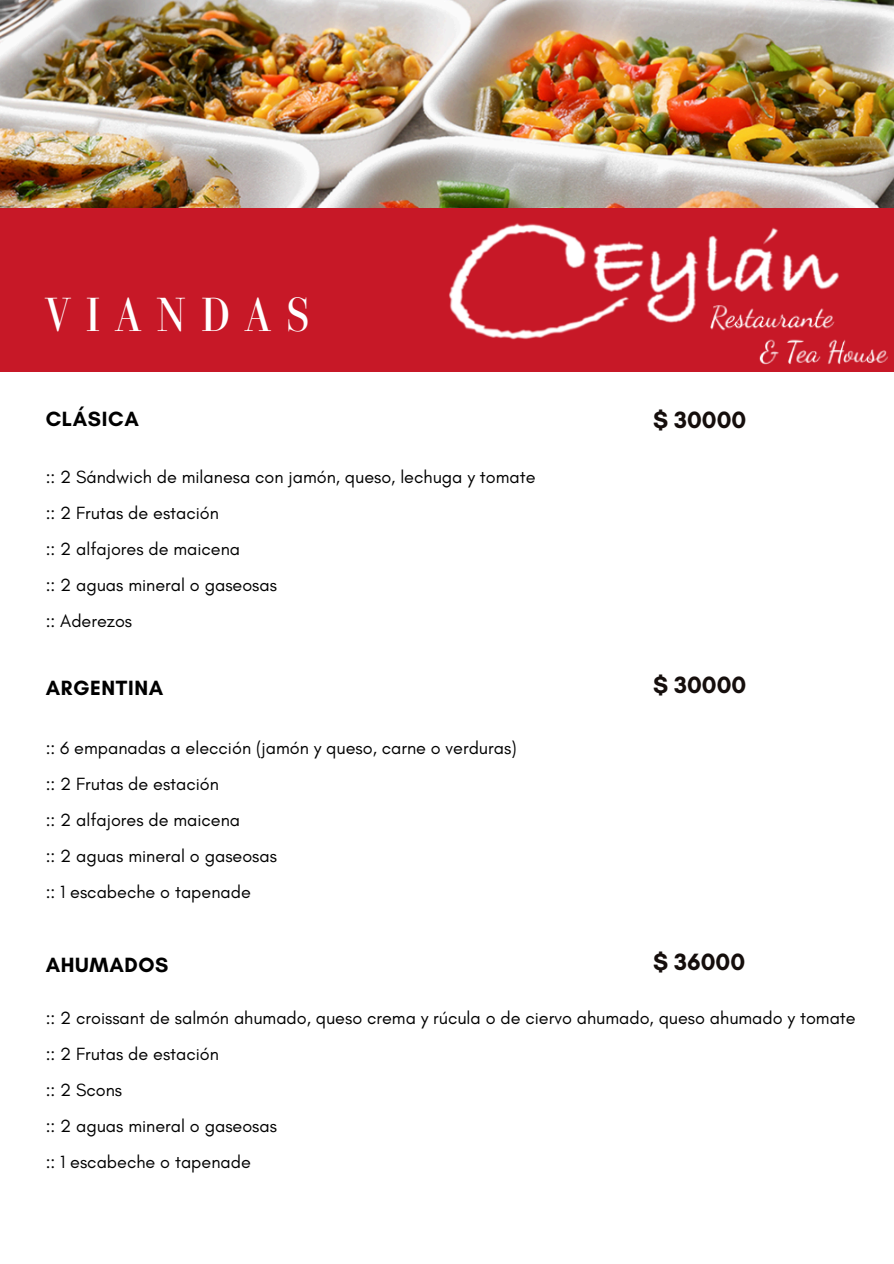
<style>
.page{position:relative;width:894px;height:1264px;background:#fff}
.page>*{position:absolute;margin:0;border:0;box-sizing:border-box;transform-origin:0 0}
.t1{font:46.05px "Parmigiano Headline HL";letter-spacing:.325em;color:#fff}
.t2{font:700 24px "Glacial Indifference";color:#150e0c}
.t3{font:700 21px "Glacial Indifference";letter-spacing:.03em;color:#000}
.t4{font:18px "Glacial Indifference";color:#000}
</style>
<div class="page">
<div style="left:0;top:208px;width:893px;height:164px;background:#c71827"></div>
<img style="left:449px;top:223px;width:439px;height:142px">
<img style="left:0;top:0;width:893px;height:208px">
<h2 class="t1" style="left:45px;top:285px;width:266px">VIANDAS</h2>
<p class="t3" style="left:46px;top:406px;width:95px">CLÁSICA</p>
<h3 class="t2" style="left:653px;top:405px;width:95px">$ 30000</h3>
<p class="t4" style="left:46px;top:465px;width:491px">:: 2 Sándwich de milanesa con jamón, queso, lechuga y tomate</p>
<p class="t4" style="left:46px;top:501px;width:175px">:: 2 Frutas de estación</p>
<p class="t4" style="left:46px;top:537px;width:196px">:: 2 alfajores de maicena</p>
<p class="t4" style="left:46px;top:573px;width:233px">:: 2 aguas mineral o gaseosas</p>
<p class="t4" style="left:46px;top:609px;width:88px">:: Aderezos</p>
<p class="t3" style="left:46px;top:675px;width:119px">ARGENTINA</p>
<h2 class="t2" style="left:653px;top:670px;width:95px">$ 30000</h2>
<h3 class="t4" style="left:46px;top:736px;width:472px">:: 6 empanadas a elección (jamón y queso, carne o verduras)</h3>
<p class="t4" style="left:46px;top:772px;width:175px">:: 2 Frutas de estación</p>
<p class="t4" style="left:46px;top:808px;width:196px">:: 2 alfajores de maicena</p>
<p class="t4" style="left:46px;top:844px;width:233px">:: 2 aguas mineral o gaseosas</p>
<p class="t4" style="left:46px;top:880px;width:206px">:: 1 escabeche o tapenade</p>
<p class="t3" style="left:46px;top:952px;width:124px">AHUMADOS</p>
<p class="t2" style="left:653px;top:947px;width:93px">$ 36000</p>
<h3 class="t4" style="left:46px;top:1006px;width:811px">:: 2 croissant de salmón ahumado, queso crema y rúcula o de ciervo ahumado, queso ahumado y tomate</h3>
<h2 class="t4" style="left:46px;top:1042px;width:175px">:: 2 Frutas de estación</h2>
<p class="t4" style="left:46px;top:1078px;width:78px">:: 2 Scons</p>
<p class="t4" style="left:46px;top:1114px;width:233px">:: 2 aguas mineral o gaseosas</p>
<p class="t4" style="left:46px;top:1150px;width:206px">:: 1 escabeche o tapenade</p>
</div>
